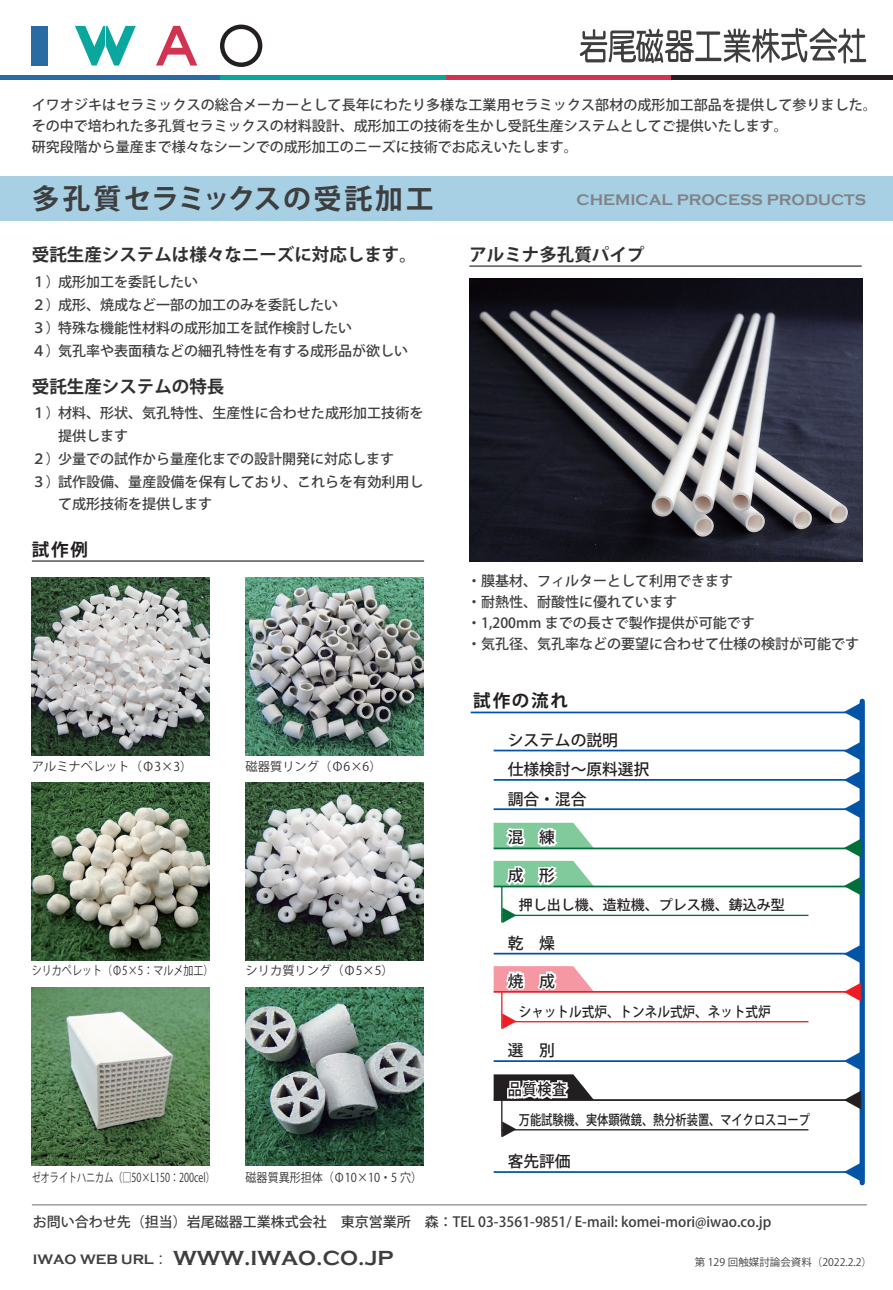
<style>
.page{position:relative;width:893px;height:1290px;background:#fff}
.page>*{position:absolute;margin:0;border:0;box-sizing:border-box;transform-origin:0 0}
.t1{font:700 28px "Koz Go Pro";letter-spacing:.07em;color:#3e3e3f}
.t2{font:700 21px "Copperplate Gothic";color:#3e3e3f}
.t3{font:500 21px "Koz Go Pro";color:#0154a6;scale:.95 1}
.t4{font:500 21px "Koz Go Pro";color:#006f3a;scale:.95 1}
.t5{font:500 21px "Koz Go Pro";color:#ee1d23;scale:.95 1}
.t6{font:500 21px "Koz Go Pro";color:#231f20;scale:.95 1}
.t7{font:700 17.5px "Koz Go Pro";color:#312f30}
.t8{font:700 17.5px "Koz Go Pro";letter-spacing:.1em;color:#231f20}
.t9{font:500 17.5px "Koz Go Pro";color:#006f3a;scale:.95 1}
.t10{font:500 17.5px "Koz Go Pro";color:#ee1d23;scale:.95 1}
.t11{font:500 17.5px "Koz Go Pro";color:#231f20;scale:.95 1}
.t12{font:500 15.75px/29.4px "Koz Go Pro";color:#231f20}
.t13{font:700 15.75px "Copperplate Gothic";color:#808285}
.t14{font:500 15.75px "Koz Go Pro";color:#231f20;scale:.9 1}
.t15{font:500 14px/21px "Koz Go Pro";color:#3e3e3f}
.t16{font:500 14px "Koz Go Pro";color:#231f20;scale:.8 1}
.t17{font:500 14px "Koz Go Pro";color:#231f20;scale:.9 1}
.t18{font:500 14px "Koz Go Pro";color:#231f20}
.t19{font:700 14px "Copperplate Gothic";color:#3e3e3f}
.t20{font:12.25px "Koz Go Pro";color:#312f30}
.t21{font:12.25px "Koz Go Pro";color:#312f30;scale:.74 1}
.t22{font:12.25px "Koz Go Pro";color:#312f30;scale:.82 1}
.t23{font:12.25px "Koz Go Pro";color:#312f30;scale:.9 1}
.t24{font:10.5px "Koz Go Pro";color:#3e3e3f}
.s1{font-family:"Koz Go Pro";font-weight:400}
</style>
<div class="page">
<svg style="left:580px;top:28px;width:286px;height:36px"></svg>
<div style="left:32px;top:26px;width:16px;height:40px;background:#296ca3"></div>
<svg style="left:75px;top:26px;width:61px;height:40px"></svg>
<svg style="left:220px;top:25px;width:42px;height:42px"></svg>
<svg style="left:156px;top:26px;width:41px;height:40px"></svg>
<div style="left:0;top:75px;width:220px;height:5px;background:#296ca3"></div>
<div style="left:220px;top:75px;width:226px;height:5px;background:#0aa79e"></div>
<div style="left:446px;top:75px;width:225px;height:5px;background:#d13450"></div>
<div style="left:671px;top:75px;width:222px;height:5px;background:#231f20"></div>
<div style="left:0;top:176px;width:893px;height:45px;background:#a7d0e4"></div>
<img style="left:246px;top:782px;width:178px;height:178px">
<img style="left:246px;top:578px;width:178px;height:178px">
<img style="left:32px;top:987px;width:178px;height:178px">
<img style="left:32px;top:578px;width:178px;height:178px">
<img style="left:32px;top:782px;width:178px;height:178px">
<img style="left:246px;top:987px;width:178px;height:178px">
<hr style="left:32px;top:560px;width:392px;height:2px;background:#6c6d70">
<hr style="left:32px;top:1204px;width:835px;height:1px;background:#6c6d70">
<hr style="left:469px;top:265px;width:393px;height:2px;background:#6c6d70">
<hr style="left:501px;top:886px;width:1px;height:36px;background:#006f3a">
<hr style="left:501px;top:992px;width:1px;height:36px;background:#ee1d23">
<hr style="left:501px;top:1101px;width:1px;height:35px;background:#231f20">
<div style="left:860px;top:701px;width:5px;height:482px;background:#0154a6"></div>
<hr style="left:471px;top:711px;width:384px;height:2px;background:#0154a6">
<hr style="left:494px;top:750px;width:363px;height:1px;background:#0154a6">
<hr style="left:494px;top:779px;width:363px;height:2px;background:#0154a6">
<hr style="left:494px;top:808px;width:363px;height:2px;background:#0154a6">
<hr style="left:494px;top:953px;width:363px;height:1px;background:#0154a6">
<hr style="left:494px;top:1060px;width:363px;height:2px;background:#0154a6">
<hr style="left:494px;top:1171px;width:363px;height:2px;background:#0154a6">
<hr style="left:502px;top:915px;width:306px;height:1px;background:#006f3a">
<hr style="left:502px;top:1021px;width:306px;height:1px;background:#ee1d23">
<hr style="left:502px;top:1129px;width:306px;height:1px;background:#231f20">
<hr style="left:494px;top:885px;width:363px;height:2px;background:#006f3a">
<svg style="left:494px;top:861px;width:100px;height:27px"></svg>
<hr style="left:494px;top:847px;width:363px;height:2px;background:#006f3a">
<svg style="left:494px;top:823px;width:100px;height:25px"></svg>
<hr style="left:494px;top:991px;width:363px;height:2px;background:#ee1d23">
<svg style="left:494px;top:966px;width:100px;height:28px"></svg>
<hr style="left:494px;top:1099px;width:363px;height:2px;background:#231f20">
<svg style="left:494px;top:1074px;width:100px;height:28px"></svg>
<img style="left:470px;top:279px;width:392px;height:282px">
<p class="t15" style="left:32px;top:95px;width:846px">イワオジキはセラミックスの総合メーカーとして長年にわたり多様な工業用セラミックス部材の成形加工部品を提供して参りました。その中で培われた多孔質セラミックスの材料設計、成形加工の技術を生かし受託生産システムとしてご提供いたします。<br>研究段階から量産まで様々なシーンでの成形加工のニーズに技術でお応えいたします。</p>
<h1 class="t1" style="left:32px;top:181px;width:404px">多孔質セラミックスの受託加工</h1>
<p class="t7" style="left:32px;top:243px;width:387px">受託生産システムは様々なニーズに対応します。</p>
<p class="t15" style="left:32px;top:272px;width:378px;line-height:22.8px">１）成形加工を委託したい<br>２）成形、焼成など一部の加工のみを委託したい<br>３）特殊な機能性材料の成形加工を試作検討したい<br>４）気孔率や表面積などの細孔特性を有する成形品が欲しい</p>
<p class="t7" style="left:32px;top:375px;width:194px">受託生産システムの特長</p>
<p class="t15" style="left:32px;top:403px;width:393px">１）材料、形状、気孔特性、生産性に合わせた成形加工技術を</p>
<p class="t15" style="left:32px;top:448px;width:393px;line-height:22.8px">２）少量での試作から量産化までの設計開発に対応します<br>３）試作設備、量産設備を保有しており、これらを有効利用し</p>
<p class="t15" style="left:58px;top:426px;width:71px">提供します</p>
<p class="t15" style="left:58px;top:494px;width:155px">て成形技術を提供します</p>
<p class="t8" style="left:32px;top:538px;width:57px">試作例</p>
<p class="t20" style="left:32px;top:758px;width:162px">アルミナペレット（Φ3×3）</p>
<p class="t20" style="left:246px;top:758px;width:137px">磁器質リング（Φ6×6）</p>
<p class="t22" style="left:32px;top:963px;width:223px">シリカペレット（Φ5×5：マルメ加工）</p>
<p class="t20" style="left:246px;top:963px;width:150px">シリカ質リング（Φ5×5）</p>
<p class="t21" style="left:32px;top:1169px;width:249px">ゼオライトハニカム（□50×L150：200cel）</p>
<p class="t23" style="left:246px;top:1169px;width:198px">磁器質異形担体（Φ10×10・5 穴）</p>
<p class="t13" style="left:576px;top:191px;width:291px">CHEMICAL PROCESS PRODUCTS</p>
<p class="t7" style="left:469px;top:243px;width:176px">アルミナ多孔質パイプ</p>
<p class="t15" style="left:467px;top:571px;width:393px">・膜基材、フィルターとして利用できます<br>・耐熱性、耐酸性に優れています<br>・1,200mm までの長さで製作提供が可能です<br>・気孔径、気孔率などの要望に合わせて仕様の検討が可能です</p>
<p class="t8" style="left:473px;top:690px;width:96px">試作の流れ</p>
<p class="t12" style="left:508px;top:726px;width:112px">システムの説明</p>
<p class="t12" style="left:508px;top:755px;width:143px">仕様検討～原料選択調合・混合</p>
<p class="t12" style="left:508px;top:823px;width:49px">混　練</p>
<p class="t12" style="left:508px;top:861px;width:49px">成　形</p>
<p class="t18" style="left:519px;top:896px;width:267px">押し出し機、造粒機、プレス機、鋳込み型</p>
<p class="t9" style="left:520px;top:907px;width:19px;rotate:90deg">▲</p>
<p class="t12" style="left:508px;top:929px;width:49px">乾　燥</p>
<p class="t12" style="left:508px;top:967px;width:49px">焼　成</p>
<p class="t17" style="left:519px;top:1002px;width:282px">シャットル式炉、トンネル式炉、ネット式炉</p>
<p class="t10" style="left:520px;top:1013px;width:19px;rotate:90deg">▲</p>
<p class="t12" style="left:508px;top:1037px;width:49px">選　別</p>
<p class="t14" style="left:508px;top:1079px;width:67px">品質検査</p>
<p class="t16" style="left:519px;top:1111px;width:366px">万能試験機、実体顕微鏡、熱分析装置、マイクロスコープ</p>
<p class="t11" style="left:520px;top:1121px;width:19px;rotate:90deg">▲</p>
<p class="t12" style="left:508px;top:1147px;width:64px">客先評価</p>
<h2 class="t3" style="left:840px;top:722px;width:22px;rotate:-90deg">▲</h2>
<h2 class="t3" style="left:840px;top:819px;width:84px;rotate:-90deg">▲ ▲ ▲</h2>
<h2 class="t4" style="left:840px;top:858px;width:22px;rotate:-90deg">▲</h2>
<h2 class="t4" style="left:840px;top:896px;width:23px;rotate:-90deg">▲</h2>
<h2 class="t3" style="left:840px;top:963px;width:22px;rotate:-90deg">▲</h2>
<h2 class="t5" style="left:840px;top:1002px;width:22px;rotate:-90deg">▲</h2>
<h2 class="t3" style="left:840px;top:1071px;width:23px;rotate:-90deg">▲</h2>
<h2 class="t6" style="left:840px;top:1110px;width:22px;rotate:-90deg">▲</h2>
<h2 class="t3" style="left:840px;top:1182px;width:23px;rotate:-90deg">▲</h2>
<p class="t15" style="left:33px;top:1212px;width:740px">お問い合わせ先（担当）岩尾磁器工業株式会社　東京営業所　森：TEL 03-3561-9851/ E-mail: komei-mori@iwao.co.jp</p>
<p class="t19" style="left:33px;top:1252px;width:137px">IWAO WEB URL<span class="s1">：</span></p>
<h2 class="t2" style="left:173px;top:1246px;width:222px">WWW.IWAO.CO.JP</h2>
<p class="t24" style="left:695px;top:1255px;width:179px">第 129 回触媒討論会資料（2022.2.2）</p>
</div>
